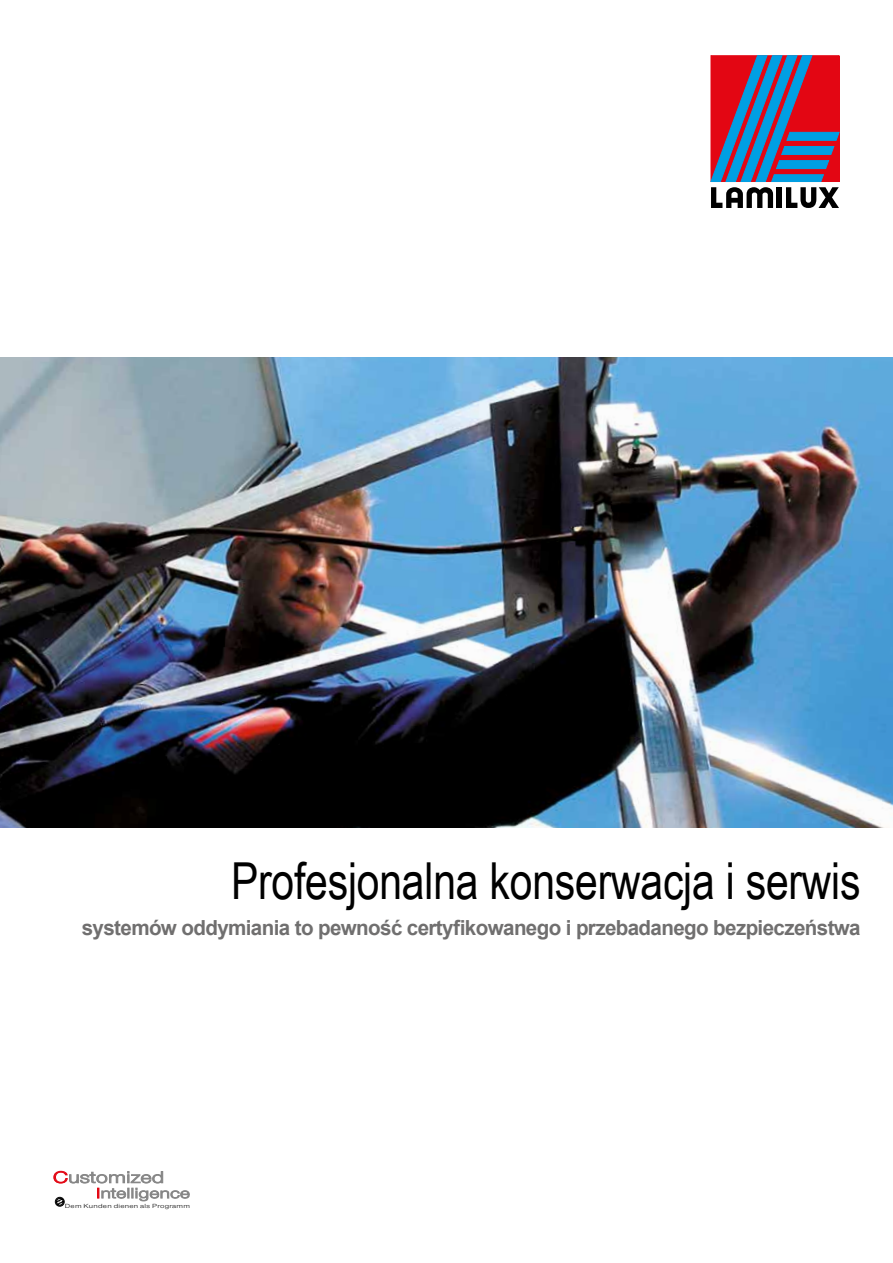
<style>
.page{position:relative;width:893px;height:1263px;background:#fff}
.page>*{position:absolute;margin:0;border:0;box-sizing:border-box;transform-origin:0 0}
.t1{font:51px "Arial Narrow";letter-spacing:-.005em;color:#000}
.t2{font:700 20.85px "Arial";letter-spacing:-.03em;color:#706f6f}
.t3{font:6.15px "Nimbus Sans Novus T";letter-spacing:.03em;color:#000;scale:1.31 1}
</style>
<div class="page">
<img style="left:0;top:357px;width:893px;height:470px">
<svg style="left:711px;top:56px;width:128px;height:152px;background:#825372"></svg>
<svg style="left:54px;top:1171px;width:136px;height:35px"></svg>
<h1 class="t1" style="left:231px;top:844px;width:631px">Profesjonalna konserwacja i serwis</h1>
<p class="t2" style="left:82px;top:914px;width:780px">systemów oddymiania to pewność certyfikowanego i przebadanego bezpieczeństwa</p>
<p class="t3" style="left:65px;top:1202px;width:97px">Dem Kunden dienen als Programm</p>
</div>
